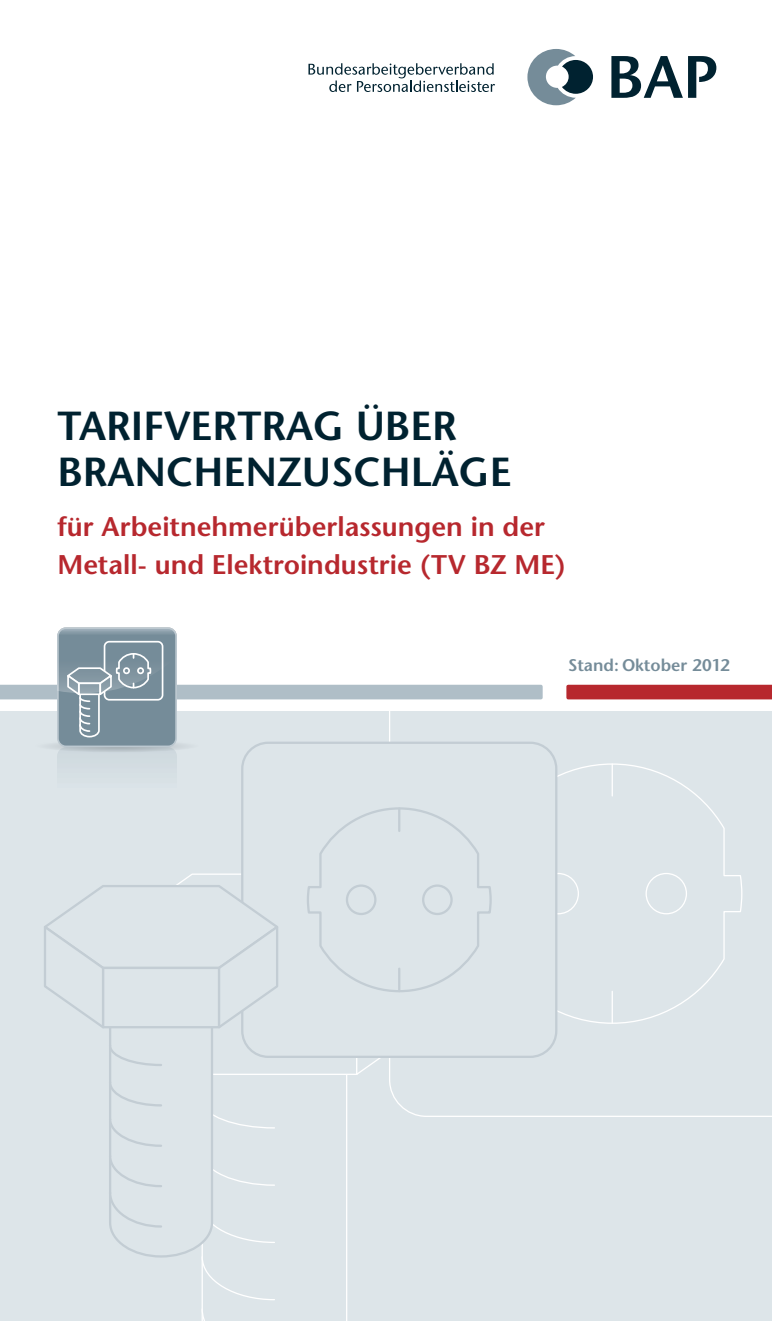
<style>
.page{position:relative;width:772px;height:1321px;background:#fff}
.page>*{position:absolute;margin:0;border:0;box-sizing:border-box;transform-origin:0 0}
.t1{font:600 40.5px/46.8px "Stone Sans";color:#002230}
.t2{font:600 27px/38.2px "Stone Sans";color:#b7282e}
.t3{font:600 16.88px "Stone Sans";color:#758c99}
</style>
<div class="page">
<div style="left:0;top:711px;width:772px;height:609px;background:#dde5e9"></div>
<svg style="left:557px;top:763px;width:186px;height:261px"></svg>
<div style="left:538px;top:873px;width:40px;height:40px;background:#dde5e9;border-radius:50%"></div>
<div style="left:537px;top:872px;width:42px;height:42px;border:1px solid #fff;border-radius:50%"></div>
<div style="left:646px;top:873px;width:40px;height:40px;background:#dde5e9;border-radius:50%"></div>
<div style="left:645px;top:872px;width:42px;height:42px;border:1px solid #fff;border-radius:50%"></div>
<hr style="left:611px;top:764px;width:2px;height:31px;background:#fff">
<hr style="left:611px;top:991px;width:2px;height:32px;background:#fff">
<svg style="left:201px;top:1307px;width:4px;height:13px"></svg>
<svg style="left:566px;top:684px;width:206px;height:15px"></svg>
<svg style="left:611px;top:56px;width:105px;height:42px"></svg>
<svg style="left:527px;top:49px;width:66px;height:56px"></svg>
<svg style="left:308px;top:63px;width:187px;height:29px"></svg>
<svg style="left:0;top:627px;width:542px;height:137px"></svg>
<div style="left:242px;top:742px;width:314px;height:314px;background:#dde5e9;border-radius:26px"></div>
<svg style="left:44px;top:806px;width:449px;height:494px"></svg>
<h1 class="t1" style="left:57px;top:401px;width:451px">TarifvertrAG ÜBER<br>BRANCHENZUSCHLÄGE</h1>
<p class="t2" style="left:57px;top:507px;width:510px">für Arbeitnehmerüberlassungen in der<br>Metall- und Elektroindustrie (TV BZ ME)</p>
<p class="t3" style="left:568px;top:654px;width:163px">Stand: Oktober 2012</p>
</div>
